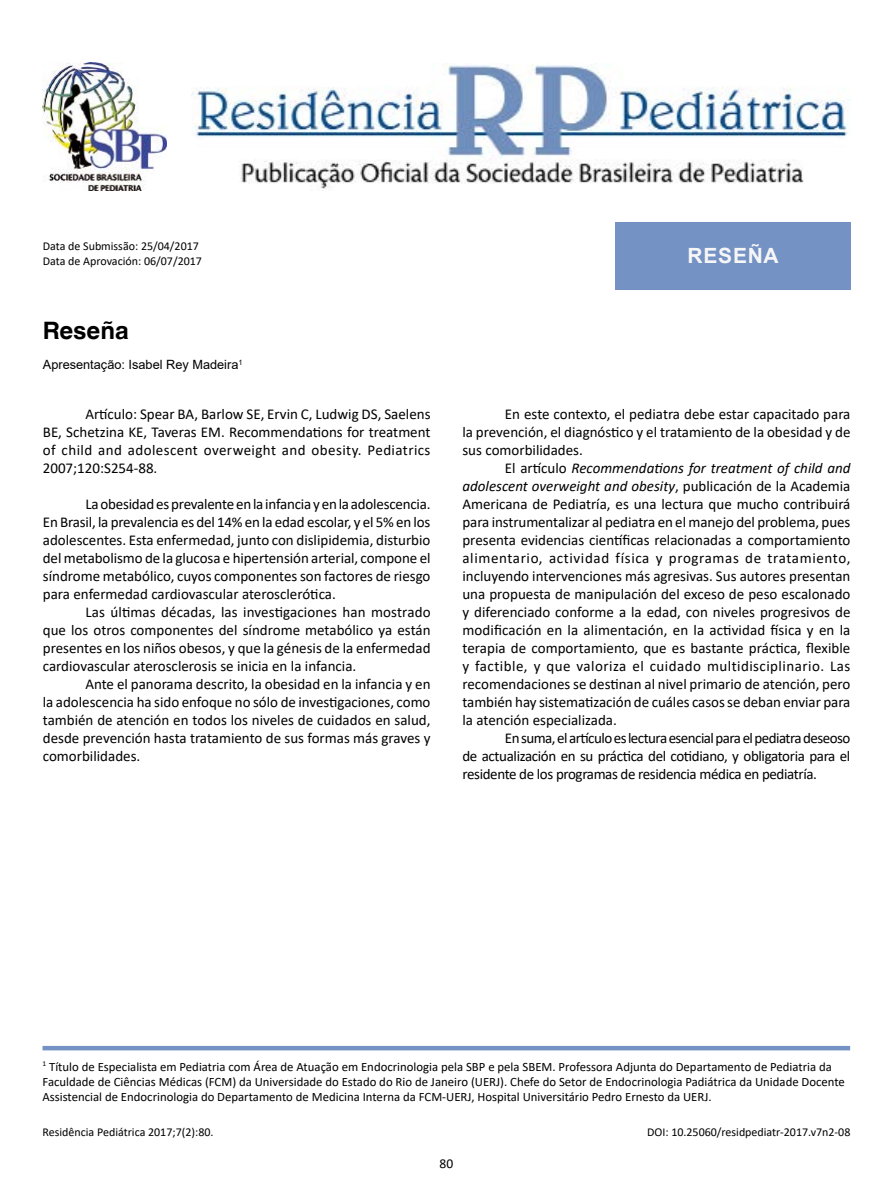
<style>
.page{position:relative;width:893px;height:1191px;background:#fff}
.page>*{position:absolute;margin:0;border:0;box-sizing:border-box;transform-origin:0 0}
.t1{font:700 24px "Helvetica World";color:#000}
.t2{font:700 21px "Arial";letter-spacing:.035em;color:#f6f6f6}
.t3{font:15px/18px "Calibri";color:#000;text-align:justify}
.t4{font:13.5px "Calibri";color:#000}
.t5{font:12.75px/15px "Calibri";color:#000}
.t6{font:12.75px "Arial";color:#000}
.t7{font:12px/15px "Calibri";color:#000}
.s1{font-style:italic}
</style>
<div class="page">
<img style="left:191px;top:64px;width:659px;height:125px">
<img style="left:43px;top:62px;width:123px;height:128px">
<div style="left:615px;top:222px;width:235px;height:67px;background:#7492c3"></div>
<hr style="left:43px;top:1046px;width:807px;height:4px;background:#7492c3">
<p class="t7" style="left:43px;top:238px;width:161px">Data de Submissão: 25/04/2017<br>Data de Aprovación: 06/07/2017</p>
<h1 class="t1" style="left:43px;top:316px;width:87px">Reseña</h1>
<p class="t6" style="left:43px;top:356px;width:201px">Apresentação: Isabel Rey Madeira<sup>1</sup></p>
<p class="t3" style="left:43px;top:404px;width:389px;text-indent:43px">Artículo: Spear BA, Barlow SE, Ervin C, Ludwig DS, Saelens BE, Schetzina KE, Taveras EM. Recommendations for treatment of child and adolescent overweight and obesity. Pediatrics 2007;120:S254-88.</p>
<p class="t3" style="left:43px;top:494px;width:389px;text-indent:43px">La obesidad es prevalente en la infancia y en la adolescencia.<br>En Brasil, la prevalencia es del 14% en la edad escolar, y el 5% en los adolescentes. Esta enfermedad, junto con dislipidemia, disturbio del metabolismo de la glucosa e hipertensión arterial, compone el síndrome metabólico, cuyos componentes son factores de riesgo para enfermedad cardiovascular aterosclerótica.</p>
<p class="t3" style="left:43px;top:602px;width:389px;text-indent:43px">Las últimas décadas, las investigaciones han mostrado que los otros componentes del síndrome metabólico ya están presentes en los niños obesos, y que la génesis de la enfermedad cardiovascular aterosclerosis se inicia en la infancia.</p>
<p class="t3" style="left:43px;top:674px;width:389px;text-indent:43px">Ante el panorama descrito, la obesidad en la infancia y en la adolescencia ha sido enfoque no sólo de investigaciones, como también de atención en todos los niveles de cuidados en salud, desde prevención hasta tratamiento de sus formas más graves y comorbilidades.</p>
<h2 class="t2" style="left:688px;top:241px;width:93px">RESEÑA</h2>
<p class="t3" style="left:462px;top:404px;width:390px;text-indent:43px">En este contexto, el pediatra debe estar capacitado para la prevención, el diagnóstico y el tratamiento de la obesidad y de sus comorbilidades.</p>
<p class="t3" style="left:462px;top:458px;width:390px;text-indent:43px">El artículo <span class="s1">Recommendations for treatment of child and adolescent overweight and obesity</span>, publicación de la Academia Americana de Pediatría, es una lectura que mucho contribuirá para instrumentalizar al pediatra en el manejo del problema, pues presenta evidencias científicas relacionadas a comportamiento alimentario, actividad física y programas de tratamiento, incluyendo intervenciones más agresivas. Sus autores presentan una propuesta de manipulación del exceso de peso escalonado y diferenciado conforme a la edad, con niveles progresivos de modificación en la alimentación, en la actividad física y en la terapia de comportamiento, que es bastante práctica, flexible y factible, y que valoriza el cuidado multidisciplinario. Las recomendaciones se destinan al nivel primario de atención, pero también hay sistematización de cuáles casos se deban enviar para la atención especializada.</p>
<p class="t3" style="left:462px;top:728px;width:389px;text-indent:43px">En suma, el artículo es lectura esencial para el pediatra deseoso de actualización en su práctica del cotidiano, y obligatoria para el residente de los programas de residencia médica en pediatría.</p>
<p class="t5" style="left:43px;top:1058px;width:804px"><sup>1</sup> Título de Especialista em Pediatria com Área de Atuação em Endocrinologia pela SBP e pela SBEM. Professora Adjunta do Departamento de Pediatria da<br>Faculdade de Ciências Médicas (FCM) da Universidade do Estado do Rio de Janeiro (UERJ). Chefe do Setor de Endocrinologia Padiátrica da Unidade Docente<br>Assistencial de Endocrinologia do Departamento de Medicina Interna da FCM-UERJ, Hospital Universitário Pedro Ernesto da UERJ.</p>
<p class="t7" style="left:43px;top:1124px;width:173px">Residência Pediátrica 2017;7(2):80.</p>
<p class="t4" style="left:440px;top:1154px;width:15px">80</p>
<p class="t7" style="left:647px;top:1124px;width:205px">DOI: 10.25060/residpediatr-2017.v7n2-08</p>
</div>
